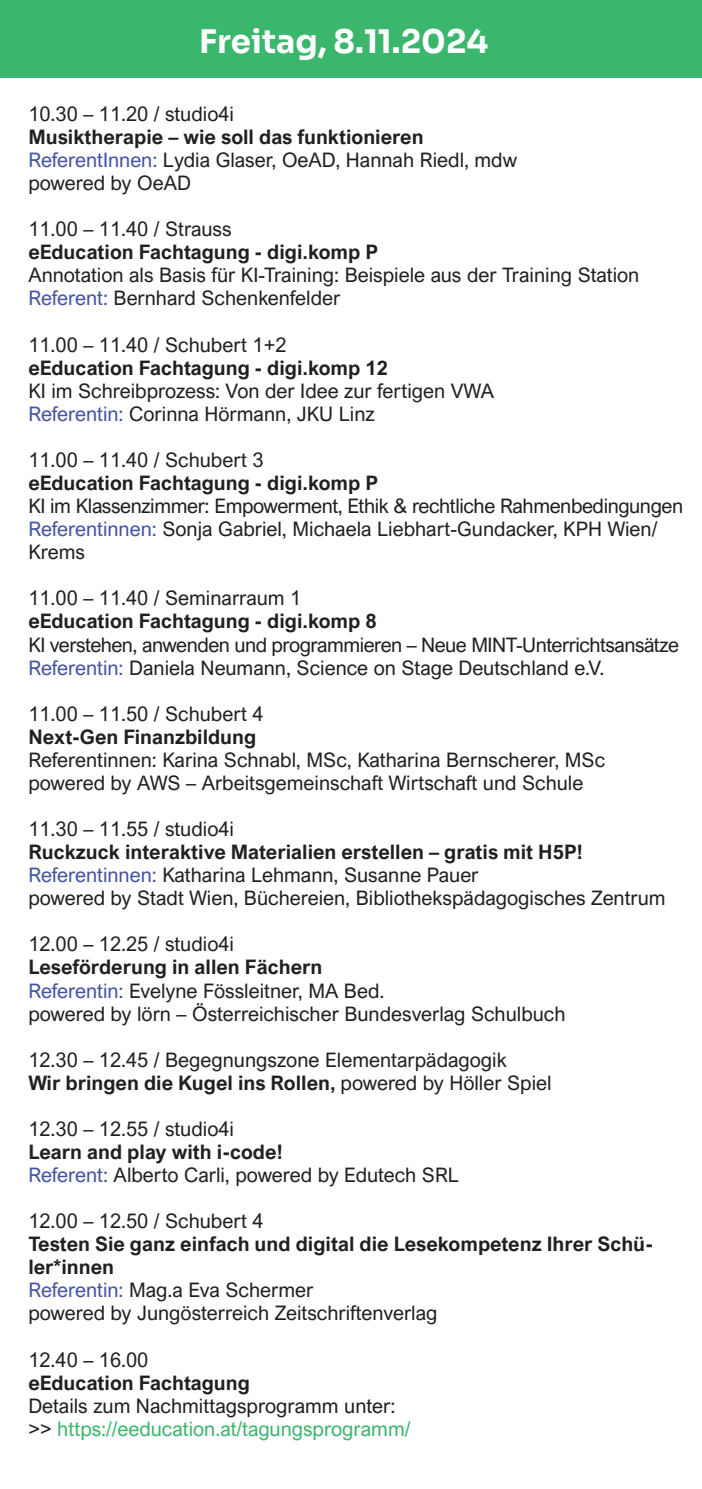
<style>
.page{position:relative;width:702px;height:1489px;background:#fff}
.page>*{position:absolute;margin:0;border:0;box-sizing:border-box;transform-origin:0 0}
.t1{font:700 32.5px "Sora";color:#fff}
.t2{font:20px/23px "Arial Nova";color:#231f20}
.t3{font:700 20px/23px "Arial Nova";color:#231f20}
.t4{font:20px/23px "Arial Nova";letter-spacing:-.02em;color:#231f20}
.t5{font:20px/23px "Arial Nova";letter-spacing:-.025em;color:#231f20}
.t6{font:20px/23px "Arial Nova";color:#3ab76c}
.s1{font-weight:700}
.s2{color:#4453a3}
.s3{font-weight:400;color:#4453a3}
.s4{font-weight:400}
.s5{color:#231f20}
</style>
<div class="page">
<div style="left:0;top:0;width:702px;height:78px;background:#3ab76c"></div>
<h1 class="t1" style="left:199px;top:14px;width:291px">Freitag, 8.11.2024</h1>
<p class="t2" style="left:28px;top:102px;width:207px">10.30 – 11.20 / studio4i</p>
<p class="t2" style="left:28px;top:125px;width:490px"><span class="s1">Musiktherapie – wie soll das funktionieren<br></span><span class="s2">ReferentInnen:</span> Lydia Glaser, OeAD, Hannah Riedl, mdw powered by OeAD</p>
<p class="t2" style="left:28px;top:218px;width:205px">11.00 – 11.40 / Strauss</p>
<p class="t3" style="left:28px;top:240px;width:351px">eEducation Fachtagung - digi.komp P</p>
<p class="t2" style="left:28px;top:264px;width:612px">Annotation als Basis für KI-Training: Beispiele aus der Training Station<br><span class="s2">Referent:</span> Bernhard Schenkenfelder</p>
<p class="t2" style="left:28px;top:333px;width:260px">11.00 – 11.40 / Schubert 1+2</p>
<p class="t3" style="left:28px;top:356px;width:361px">eEducation Fachtagung - digi.komp 12</p>
<p class="t2" style="left:28px;top:379px;width:467px">KI im Schreibprozess: Von der Idee zur fertigen VWA<br><span class="s2">Referentin:</span> Corinna Hörmann, JKU Linz</p>
<p class="t2" style="left:28px;top:448px;width:237px">11.00 – 11.40 / Schubert 3</p>
<p class="t3" style="left:28px;top:471px;width:351px">eEducation Fachtagung - digi.komp P</p>
<p class="t4" style="left:28px;top:494px;width:656px">KI im Klassenzimmer: Empowerment, Ethik &amp; rechtliche Rahmenbedingungen<br><span class="s2">Referentinnen:</span> Sonja Gabriel, Michaela Liebhart-Gundacker, KPH Wien/<br>Krems</p>
<p class="t2" style="left:28px;top:586px;width:274px">11.00 – 11.40 / Seminarraum 1</p>
<p class="t3" style="left:28px;top:609px;width:350px">eEducation Fachtagung - digi.komp 8</p>
<p class="t5" style="left:28px;top:633px;width:652px">KI verstehen, anwenden und programmieren – Neue MINT-Unterrichtsansätze<br><span class="s2">Referentin:</span> Daniela Neumann, Science on Stage Deutschland e.V.</p>
<p class="t2" style="left:28px;top:702px;width:237px">11.00 – 11.50 / Schubert 4</p>
<p class="t3" style="left:28px;top:725px;width:229px">Next-Gen Finanzbildung</p>
<p class="t2" style="left:28px;top:748px;width:578px">Referentinnen: Karina Schnabl, MSc, Katharina Bernscherer, MSc powered by AWS – Arbeitsgemeinschaft Wirtschaft und Schule</p>
<p class="t2" style="left:28px;top:817px;width:207px">11.30 – 11.55 / studio4i</p>
<p class="t2" style="left:28px;top:840px;width:638px"><span class="s1">Ruckzuck interaktive Materialien erstellen – gratis mit H5P!<br></span><span class="s2">Referentinnen:</span> Katharina Lehmann, Susanne Pauer<br>powered by Stadt Wien, Büchereien, Bibliothekspädagogisches Zentrum</p>
<p class="t2" style="left:28px;top:932px;width:207px">12.00 – 12.25 / studio4i</p>
<p class="t2" style="left:28px;top:955px;width:538px"><span class="s1">Leseförderung in allen Fächern<br></span><span class="s2">Referentin:</span> Evelyne Fössleitner, MA Bed.<br>powered by lörn – Österreichischer Bundesverlag Schulbuch</p>
<p class="t2" style="left:28px;top:1048px;width:524px">12.30 – 12.45 / Begegnungszone Elementarpädagogik<br><span class="s1">Wir bringen die Kugel ins Rollen,</span> powered by Höller Spiel</p>
<p class="t2" style="left:28px;top:1117px;width:207px">12.30 – 12.55 / studio4i</p>
<p class="t2" style="left:28px;top:1140px;width:432px"><span class="s1">Learn and play with i-code!<br></span><span class="s2">Referent:</span> Alberto Carli, powered by Edutech SRL</p>
<p class="t2" style="left:28px;top:1209px;width:237px">12.00 – 12.50 / Schubert 4</p>
<p class="t3" style="left:28px;top:1232px;width:626px">Testen Sie ganz einfach und digital die Lesekompetenz Ihrer Schü&shy;ler*innen<br><span class="s3">Referentin:</span> <span class="s4">Mag.a Eva Schermer<br>powered by Jungösterreich Zeitschriftenverlag</span></p>
<p class="t2" style="left:28px;top:1347px;width:121px">12.40 – 16.00</p>
<p class="t3" style="left:28px;top:1370px;width:223px">eEducation Fachtagung</p>
<p class="t6" style="left:28px;top:1393px;width:383px"><span class="s5">Details zum Nachmittagsprogramm unter: &gt;&gt;</span> https://eeducation.at/tagungsprogramm/</p>
</div>
